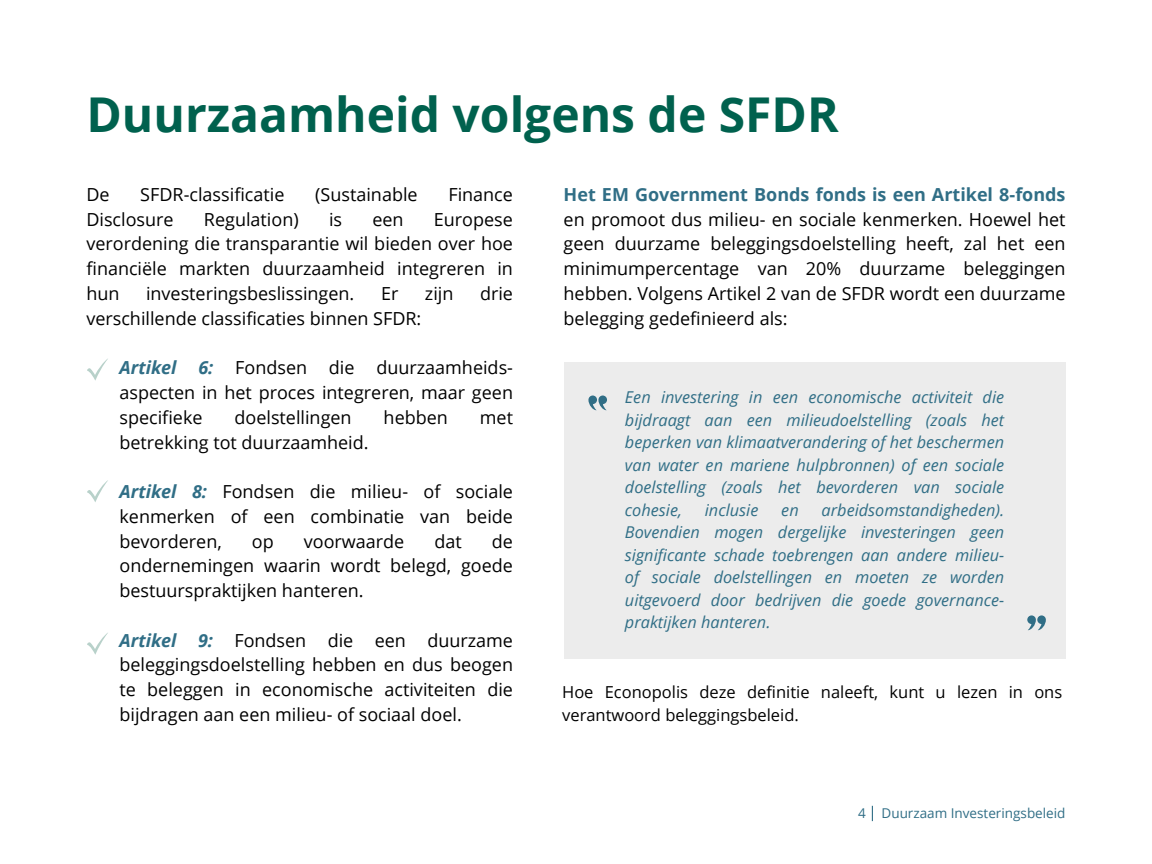
<style>
.page{position:relative;width:1152px;height:864px;background:#fff}
.page>*{position:absolute;margin:0;border:0;box-sizing:border-box;transform-origin:0 0}
.t1{font:700 48px "Open Sans";color:#00614e}
.t2{font:18px/24.8px "Open Sans";color:#000;text-align:justify}
.t3{font:16.5px/22.5px "Open Sans";color:#000}
.t4{font:italic 16.35px/22.5px "Open Sans";color:#306e86;text-align:justify}
.t5{font:13.5px "Open Sans";color:#306e86}
.s1{font-weight:700;font-style:italic;color:#306e86}
.s2{font-weight:700;color:#306e86}
</style>
<div class="page">
<svg style="left:87px;top:358px;width:21px;height:22px"></svg>
<svg style="left:87px;top:480px;width:21px;height:22px"></svg>
<svg style="left:87px;top:633px;width:21px;height:22px"></svg>
<div style="left:564px;top:363px;width:502px;height:296px;background:#ececec"></div>
<svg style="left:588px;top:396px;width:19px;height:14px"></svg>
<svg style="left:1027px;top:615px;width:19px;height:15px"></svg>
<svg style="left:872px;top:806px;width:1px;height:15px"></svg>
<h1 class="t1" style="left:86px;top:81px;width:754px">Duurzaamheid volgens de SFDR</h1>
<h2 class="t2" style="left:86px;top:181px;width:25px">De</h2>
<h2 class="t2" style="left:140px;top:181px;width:146px">SFDR-classificatie</h2>
<h2 class="t2" style="left:315px;top:181px;width:104px">(Sustainable</h2>
<h2 class="t2" style="left:448px;top:181px;width:66px">Finance</h2>
<h2 class="t2" style="left:86px;top:206px;width:89px">Disclosure</h2>
<h2 class="t2" style="left:204px;top:206px;width:96px">Regulation)</h2>
<h2 class="t2" style="left:329px;top:206px;width:15px">is</h2>
<h2 class="t2" style="left:372px;top:206px;width:33px">een</h2>
<h2 class="t2" style="left:86px;top:206px;width:428px;text-indent:348px">Europese verordening die transparantie wil bieden over hoe financiële markten duurzaamheid integreren in hun</h2>
<h2 class="t2" style="left:146px;top:280px;width:210px">investeringsbeslissingen.</h2>
<h2 class="t2" style="left:381px;top:280px;width:19px">Er</h2>
<h2 class="t2" style="left:425px;top:280px;width:30px">zijn</h2>
<h2 class="t2" style="left:480px;top:280px;width:34px">drie</h2>
<h2 class="t2" style="left:86px;top:305px;width:336px">verschillende classificaties binnen SFDR:</h2>
<p class="t2" style="left:119px;top:355px;width:395px"><span class="s1">Artikel 6:</span> Fondsen die duurzaamheids&shy;aspecten in het proces integreren, maar geen specifieke</p>
<p class="t2" style="left:234px;top:405px;width:119px">doelstellingen</p>
<p class="t2" style="left:384px;top:405px;width:66px">hebben</p>
<p class="t2" style="left:480px;top:405px;width:35px">met</p>
<p class="t2" style="left:119px;top:429px;width:251px">betrekking tot duurzaamheid.</p>
<p class="t2" style="left:119px;top:479px;width:395px"><span class="s1">Artikel 8:</span> Fondsen die milieu- of sociale kenmerken of een combinatie van beide bevorderen,</p>
<p class="t2" style="left:119px;top:528px;width:395px;text-indent:372px">de ondernemingen waarin wordt belegd, goede bestuurspraktijken hanteren.</p>
<p class="t2" style="left:119px;top:627px;width:395px"><span class="s1">Artikel 9:</span> Fondsen die een duurzame beleggingsdoelstelling hebben en dus beogen te beleggen in economische activiteiten die bijdragen aan een milieu- of sociaal doel.</p>
<p class="t2" style="left:252px;top:528px;width:23px">op</p>
<p class="t2" style="left:304px;top:528px;width:102px">voorwaarde</p>
<p class="t2" style="left:434px;top:528px;width:29px">dat</p>
<h2 class="t2" style="left:564px;top:181px;width:503px"><span class="s2">Het EM Government Bonds fonds is een Artikel 8-fonds </span>en promoot dus milieu- en sociale kenmerken. Hoewel het geen duurzame beleggingsdoelstelling heeft, zal het een minimumpercentage van 20% duurzame beleggingen hebben. Volgens Artikel 2 van de SFDR wordt een duurzame belegging gedefinieerd als:</h2>
<h2 class="t4" style="left:625px;top:385px;width:381px">Een investering in een economische activiteit die bijdraagt aan een milieudoelstelling (zoals het beperken van klimaatverandering of het beschermen van water en mariene hulpbronnen) of een sociale doelstelling (zoals het bevorderen van sociale cohesie,</h2>
<h2 class="t4" style="left:625px;top:498px;width:381px;text-indent:197px">arbeidsomstandigheden).<br>Bovendien mogen dergelijke investeringen geen significante schade toebrengen aan andere milieu&shy;of sociale doelstellingen en moeten ze worden uitgevoerd door bedrijven die goede governance&shy;praktijken hanteren.</h2>
<h2 class="t4" style="left:705px;top:498px;width:55px">inclusie</h2>
<h2 class="t4" style="left:781px;top:498px;width:19px">en</h2>
<h2 class="t3" style="left:562px;top:681px;width:502px">Hoe Econopolis deze definitie naleeft, kunt u lezen in ons verantwoord beleggingsbeleid.</h2>
<h2 class="t5" style="left:858px;top:804px;width:9px">4</h2>
<p class="t5" style="left:882px;top:804px;width:185px">Duurzaam Investeringsbeleid</p>
</div>
